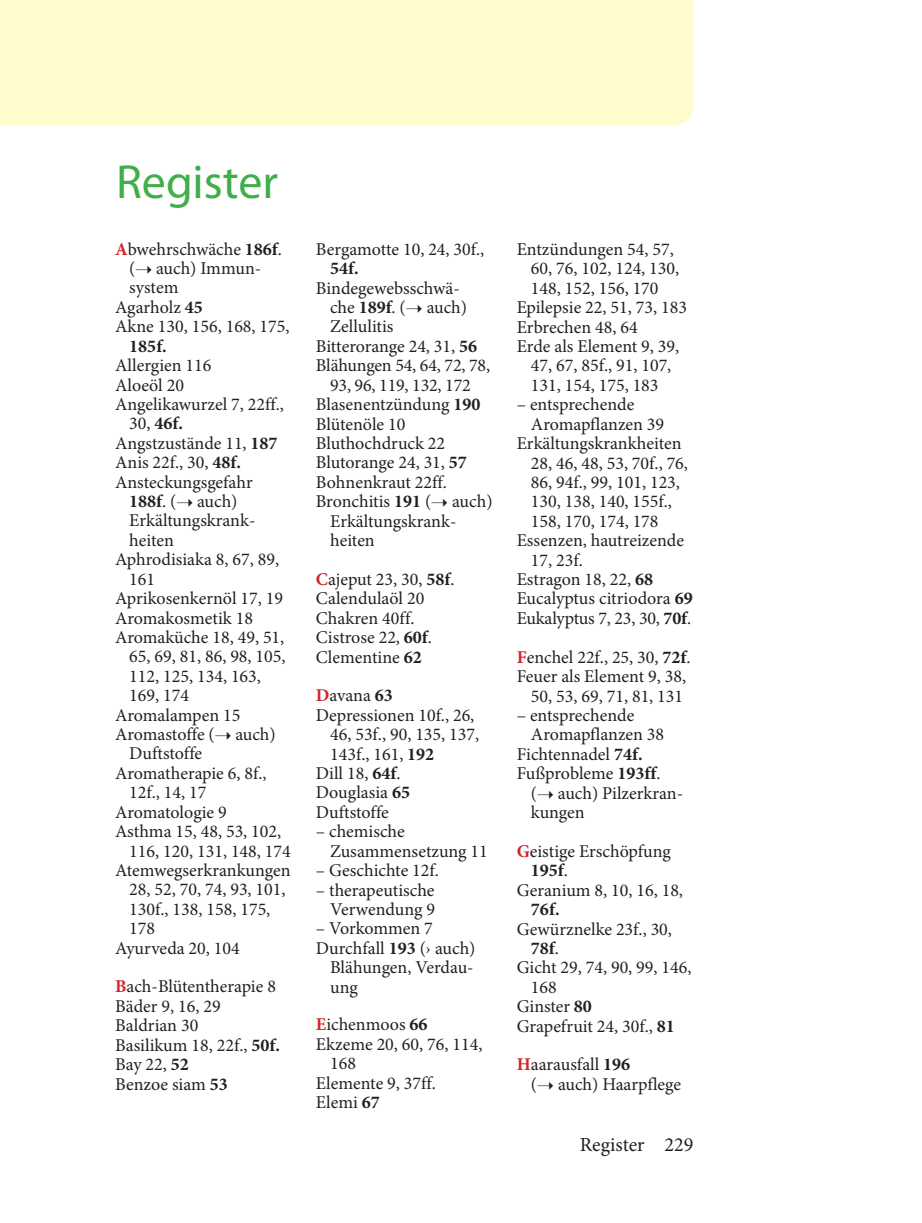
<style>
.page{position:relative;width:922px;height:1223px;background:#fff}
.page>*{position:absolute;margin:0;border:0;box-sizing:border-box;transform-origin:0 0}
.t1{font:48px "Myriad Pro";color:#40ae49}
.t2{font:20px "Minion Pro";color:#231f20}
.t3{font:18px/19.4px "Minion Pro";color:#231f20}
.t4{font:700 18px "Minion Pro";color:#231f20}
.s1{font-weight:700;color:#d1232a}
.s2{font-weight:700}
.s3{font-weight:400}
</style>
<div class="page">
<div style="left:0;top:0;width:693px;height:125px;background:#fffbcc"></div>
<h1 class="t1" style="left:116px;top:163px;width:164px">Register</h1>
<p class="t3" style="left:115px;top:240px;width:168px"><span class="s1">A</span>bwehrschwäche <span class="s2">186f</span>.</p>
<p class="t3" style="left:129px;top:260px;width:133px">(➝ auch) Immun-</p>
<p class="t3" style="left:129px;top:279px;width:51px">system</p>
<p class="t3" style="left:115px;top:299px;width:89px">Agarholz <span class="s2">45</span></p>
<p class="t3" style="left:115px;top:318px;width:176px">Akne 130, 156, 168, 175,</p>
<p class="t4" style="left:129px;top:339px;width:39px">185f.</p>
<p class="t3" style="left:115px;top:357px;width:98px">Allergien 116</p>
<p class="t3" style="left:115px;top:376px;width:70px">Aloeöl 20</p>
<p class="t3" style="left:115px;top:396px;width:170px">Angelikawurzel 7, 22ff.,</p>
<p class="t4" style="left:129px;top:416px;width:55px"><span class="s3">30,</span> 46f.</p>
<p class="t3" style="left:115px;top:434px;width:164px">Angstzustände 11, <span class="s2">187</span></p>
<p class="t3" style="left:115px;top:454px;width:127px">Anis 22f., 30, <span class="s2">48f.</span></p>
<p class="t3" style="left:115px;top:473px;width:139px">Ansteckungsgefahr</p>
<p class="t3" style="left:129px;top:493px;width:110px"><span class="s2">188f</span>. (➝ auch)</p>
<p class="t3" style="left:129px;top:512px;width:128px">Erkältungskrank-</p>
<p class="t3" style="left:129px;top:532px;width:46px">heiten</p>
<p class="t3" style="left:115px;top:551px;width:166px">Aphrodisiaka 8, 67, 89,</p>
<p class="t3" style="left:129px;top:570px;width:27px">161</p>
<p class="t3" style="left:115px;top:590px;width:169px">Aprikosenkernöl 17, 19</p>
<p class="t3" style="left:115px;top:609px;width:139px">Aromakosmetik 18</p>
<p class="t3" style="left:115px;top:629px;width:171px">Aromaküche 18, 49, 51,</p>
<p class="t3" style="left:129px;top:648px;width:158px">65, 69, 81, 86, 98, 105,</p>
<p class="t3" style="left:129px;top:667px;width:133px">112, 125, 134, 163,</p>
<p class="t3" style="left:129px;top:687px;width:61px">169, 174</p>
<p class="t3" style="left:115px;top:706px;width:127px">Aromalampen 15</p>
<p class="t3" style="left:115px;top:726px;width:162px">Aromastoffe (➝ auch)</p>
<p class="t3" style="left:129px;top:745px;width:74px">Duftstoffe</p>
<p class="t3" style="left:115px;top:764px;width:153px">Aromatherapie 6, 8f.,</p>
<p class="t3" style="left:129px;top:784px;width:79px">12f., 14, 17</p>
<p class="t3" style="left:115px;top:803px;width:113px">Aromatologie 9</p>
<p class="t3" style="left:115px;top:823px;width:168px">Asthma 15, 48, 53, 102,</p>
<p class="t3" style="left:129px;top:842px;width:163px">116, 120, 131, 148, 174</p>
<p class="t3" style="left:115px;top:861px;width:177px">Atemwegserkrankungen</p>
<p class="t3" style="left:129px;top:881px;width:158px">28, 52, 70, 74, 93, 101,</p>
<p class="t3" style="left:129px;top:900px;width:143px">130f., 138, 158, 175,</p>
<p class="t3" style="left:129px;top:920px;width:27px">178</p>
<p class="t3" style="left:115px;top:939px;width:126px">Ayurveda 20, 104</p>
<p class="t3" style="left:115px;top:978px;width:166px"><span class="s1">B</span>ach-Blütentherapie 8<br>Bäder 9, 16, 29<br>Baldrian 30<br>Basilikum 18, 22f., <span class="s2">50f.<br></span>Bay 22, <span class="s2">52<br></span>Benzoe siam <span class="s2">53</span></p>
<p class="t3" style="left:316px;top:241px;width:170px">Bergamotte 10, 24, 30f.,</p>
<p class="t4" style="left:330px;top:261px;width:30px">54f.</p>
<p class="t3" style="left:316px;top:279px;width:145px">Bindegewebsschwä-</p>
<p class="t3" style="left:330px;top:299px;width:139px">che <span class="s2">189f</span>. (➝ auch)</p>
<p class="t3" style="left:330px;top:318px;width:65px">Zellulitis</p>
<p class="t3" style="left:316px;top:338px;width:163px">Bitterorange 24, 31, <span class="s2">56</span></p>
<p class="t3" style="left:316px;top:357px;width:176px">Blähungen 54, 64, 72, 78,</p>
<p class="t3" style="left:330px;top:376px;width:142px">93, 96, 119, 132, 172</p>
<p class="t3" style="left:316px;top:396px;width:166px">Blasenentzündung <span class="s2">190</span></p>
<p class="t3" style="left:316px;top:415px;width:91px">Blütenöle 10</p>
<p class="t3" style="left:316px;top:435px;width:131px">Bluthochdruck 22</p>
<p class="t3" style="left:316px;top:454px;width:152px">Blutorange 24, 31, <span class="s2">57</span></p>
<p class="t3" style="left:316px;top:473px;width:132px">Bohnenkraut 22ff.</p>
<p class="t3" style="left:316px;top:493px;width:178px">Bronchitis <span class="s2">191</span> (➝ auch)</p>
<p class="t3" style="left:330px;top:512px;width:128px">Erkältungskrank-</p>
<p class="t3" style="left:330px;top:532px;width:46px">heiten</p>
<p class="t3" style="left:316px;top:570px;width:140px"><span class="s1">C</span>ajeput 23, 30, <span class="s2">58f</span>.<br>Calendulaöl 20<br>Chakren 40ff.<br>Cistrose 22, <span class="s2">60f</span>.<br>Clementine <span class="s2">62</span></p>
<p class="t3" style="left:316px;top:687px;width:78px"><span class="s1">D</span>avana <span class="s2">63</span></p>
<p class="t3" style="left:316px;top:706px;width:160px">Depressionen 10f., 26,</p>
<p class="t3" style="left:330px;top:726px;width:151px">46, 53f., 90, 135, 137,</p>
<p class="t3" style="left:330px;top:745px;width:106px">143f., 161, <span class="s2">192</span></p>
<p class="t3" style="left:316px;top:765px;width:86px">Dill 18, <span class="s2">64f</span>.</p>
<p class="t3" style="left:316px;top:784px;width:96px">Douglasia <span class="s2">65</span></p>
<p class="t3" style="left:316px;top:803px;width:74px">Duftstoffe</p>
<p class="t3" style="left:330px;top:823px;width:159px;text-indent:-14px">– chemische<br>Zu sammensetzung 11</p>
<p class="t3" style="left:316px;top:862px;width:124px">– Geschichte 12f.</p>
<p class="t3" style="left:316px;top:881px;width:121px;text-align:right">– therapeutische<br>Verwendung 9</p>
<p class="t3" style="left:316px;top:920px;width:118px">– Vorkommen 7</p>
<p class="t3" style="left:316px;top:939px;width:161px">Durchfall <span class="s2">193</span> (› auch)</p>
<p class="t3" style="left:330px;top:959px;width:145px">Blähungen, Verdau-</p>
<p class="t3" style="left:330px;top:978px;width:29px">ung</p>
<p class="t3" style="left:316px;top:1016px;width:113px"><span class="s1">E</span>ichenmoos <span class="s2">66</span></p>
<p class="t3" style="left:316px;top:1035px;width:168px">Ekzeme 20, 60, 76, 114,</p>
<p class="t3" style="left:330px;top:1055px;width:27px">168</p>
<p class="t3" style="left:316px;top:1074px;width:122px">Elemente 9, 37ff.</p>
<p class="t3" style="left:316px;top:1093px;width:65px">Elemi <span class="s2">67</span></p>
<p class="t3" style="left:517px;top:241px;width:158px">Entzündungen 54, 57,</p>
<p class="t3" style="left:531px;top:260px;width:150px">60, 76, 102, 124, 130,</p>
<p class="t3" style="left:531px;top:280px;width:129px">148, 152, 156, 170</p>
<p class="t3" style="left:517px;top:299px;width:172px">Epilepsie 22, 51, 73, 183</p>
<p class="t3" style="left:517px;top:318px;width:122px">Erbrechen 48, 64</p>
<p class="t3" style="left:517px;top:338px;width:164px">Erde als Element 9, 39,</p>
<p class="t3" style="left:531px;top:357px;width:142px">47, 67, 85f., 91, 107,</p>
<p class="t3" style="left:531px;top:377px;width:129px">131, 154, 175, 183</p>
<p class="t3" style="left:517px;top:396px;width:119px">– entsprechende</p>
<p class="t3" style="left:531px;top:415px;width:135px">Aromapflanzen 39</p>
<p class="t3" style="left:517px;top:435px;width:166px">Erkältungskrankheiten</p>
<p class="t3" style="left:531px;top:454px;width:159px">28, 46, 48, 53, 70f., 76,</p>
<p class="t3" style="left:531px;top:474px;width:151px">86, 94f., 99, 101, 123,</p>
<p class="t3" style="left:531px;top:493px;width:143px">130, 138, 140, 155f.,</p>
<p class="t3" style="left:531px;top:512px;width:129px">158, 170, 174, 178</p>
<p class="t3" style="left:517px;top:532px;width:169px">Essenzen, haut reizende</p>
<p class="t3" style="left:531px;top:551px;width:53px">17, 23f.</p>
<p class="t3" style="left:517px;top:571px;width:138px">Estragon 18, 22, <span class="s2">68</span></p>
<p class="t3" style="left:517px;top:590px;width:177px">Eucalyptus citriodora <span class="s2">69</span></p>
<p class="t3" style="left:517px;top:609px;width:176px">Eukalyptus 7, 23, 30, <span class="s2">70f</span>.</p>
<p class="t3" style="left:517px;top:648px;width:175px;text-align:center"><span class="s1">F</span>enchel 22f., 25, 30, <span class="s2">72f</span>.<br>Feuer als Element 9, 38,<br>50, 53, 69, 71, 81, 131</p>
<p class="t3" style="left:517px;top:706px;width:119px">– entsprechende</p>
<p class="t3" style="left:531px;top:726px;width:135px">Aromapflanzen 38</p>
<p class="t3" style="left:517px;top:745px;width:127px">Fichtennadel <span class="s2">74f.</span></p>
<p class="t3" style="left:517px;top:765px;width:145px">Fußprobleme <span class="s2">193ff</span>.</p>
<p class="t3" style="left:531px;top:784px;width:154px">(➝ auch) Pilzerkran-</p>
<p class="t3" style="left:531px;top:803px;width:55px">kungen</p>
<p class="t3" style="left:517px;top:842px;width:156px"><span class="s1">G</span>eistige Erschöpfung</p>
<p class="t4" style="left:531px;top:863px;width:39px">195f<span class="s3">.</span></p>
<p class="t3" style="left:517px;top:881px;width:168px">Geranium 8, 10, 16, 18,</p>
<p class="t4" style="left:531px;top:902px;width:30px">76f.</p>
<p class="t3" style="left:517px;top:920px;width:157px">Gewürznelke 23f., 30,</p>
<p class="t4" style="left:531px;top:940px;width:30px">78f<span class="s3">.</span></p>
<p class="t3" style="left:517px;top:959px;width:176px">Gicht 29, 74, 90, 99, 146,</p>
<p class="t3" style="left:531px;top:978px;width:27px">168</p>
<p class="t3" style="left:517px;top:998px;width:77px">Ginster <span class="s2">80</span></p>
<p class="t3" style="left:517px;top:1017px;width:159px">Grapefruit 24, 30f., <span class="s2">81</span></p>
<p class="t3" style="left:531px;top:1056px;width:152px;text-indent:-14px"><span class="s1">H</span>aarausfall <span class="s2">196<br></span>(➝ auch) Haarpflege</p>
<p class="t2" style="left:580px;top:1136px;width:115px">Register 229</p>
</div>
